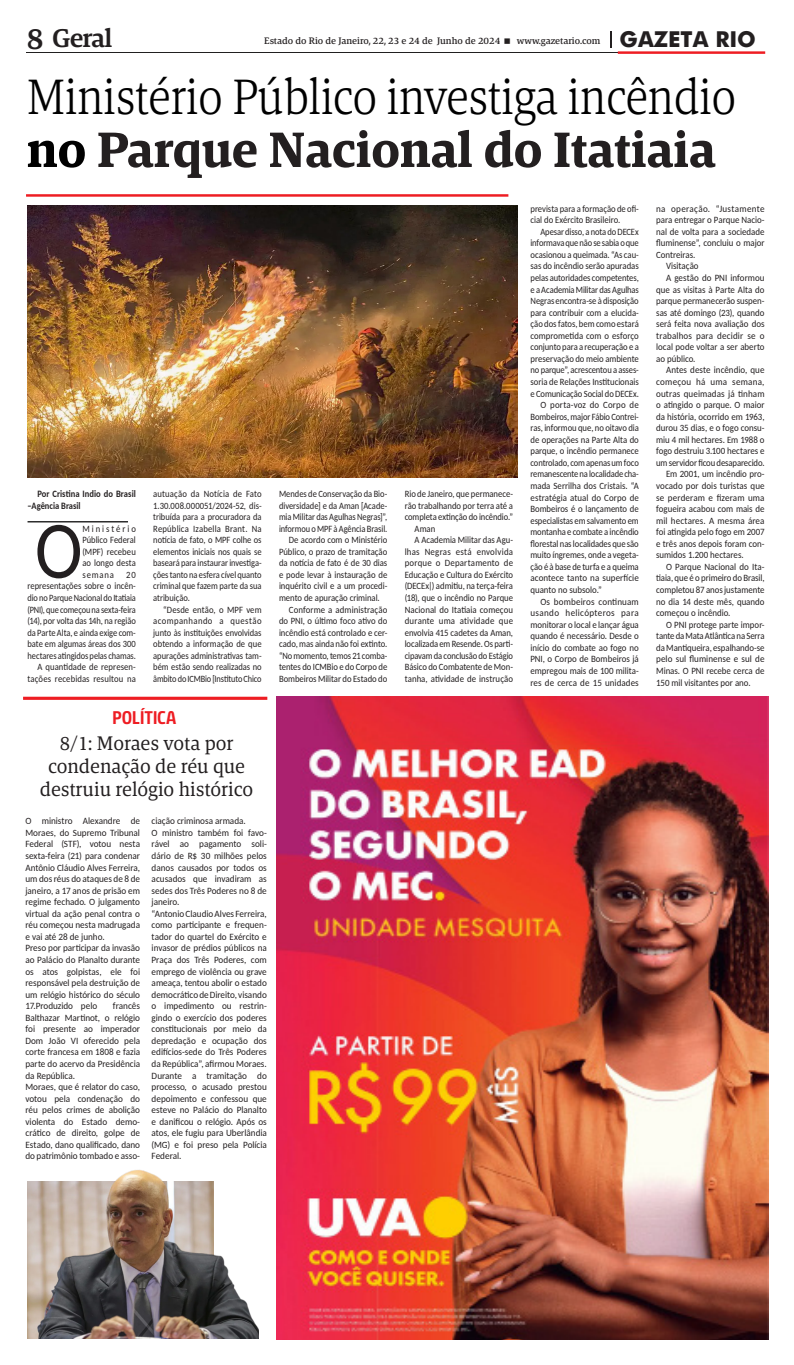
<style>
.page{position:relative;width:794px;height:1365px;background:#fff}
.page>*{position:absolute;margin:0;border:0;box-sizing:border-box;transform-origin:0 0}
.TEXTO_NORMAL_-_X{font:81.64px "Carlito";color:#231f20;scale:.88 1}
.Tit_-_Manchete_6_col_2_linhas{font:300 50.75px "Askan";letter-spacing:-.01em;color:#000;scale:.89 1}
.Tit_-_Manchete_6_col_2_linhas-2{font:700 50.75px "Askan";letter-spacing:-.01em;color:#231f20}
.t1{font:600 30.54px "Askan";color:#231f20}
.Tit_-_2_col_-_2_linhas{font:600 26.25px "Askan";letter-spacing:-.03em;color:#231f20}
.t2{font:700 21.88px "Futura";color:#231f20}
.Tit_-_4_col_-_2_linhas{font:20.12px/22.8px "Askan";color:#231f20;text-align:center;scale:.96 1}
.TEXTO_NORMAL{font:700 18.38px "Bunday Clean";letter-spacing:-.015em;color:#ee1d23}
.TEXTO_NORMAL_-_X-2{font:9.62px/11.5px "Carlito";color:#231f20;text-align:justify;scale:.9 1}
.TEXTO_NORMAL_-_X-3{font:9.62px/11.5px "Carlito";color:#231f20;text-align:justify;scale:.92 1}
.TEXTO_NORMAL-2{font:9.62px/11.5px "Carlito";color:#231f20;text-align:justify;scale:.95 1}
.TEXTO_NORMAL_-_X-4{font:9.62px/11.5px "Carlito";color:#231f20;scale:.95 1}
.TEXTO_NORMAL_-_X-5{font:9.62px/11.5px "Carlito";color:#231f20;text-align:justify;scale:.93 1}
.TEXTO_NORMAL_-_X-6{font:9.62px/11.5px "Carlito";color:#231f20;text-align:justify;scale:.88 1}
.TEXTO_NORMAL_-_X-7{font:9.62px/11.5px "Carlito";color:#231f20;text-align:justify;scale:.94 1}
.TEXTO_NORMAL_-_X-8{font:9.62px/11.5px "Carlito";color:#231f20;text-align:justify;scale:.91 1}
.t3{font:500 9.62px "Askan";color:#231f20}
.TEXTO_NORMAL_-_X-9{font:9.62px/11.5px "Carlito";color:#231f20;scale:.89 1}
.TEXTO_NORMAL_-_X-10{font:700 9.62px/11.5px "Carlito";color:#231f20;scale:.89 1}
.s1{color:#000}
</style>
<div class="page">
<hr style="left:26px;top:53px;width:735px;height:1px;background:#212020">
<hr style="left:618px;top:51px;width:147px;height:3px;background:#ee1d23">
<svg style="left:610px;top:31px;width:1px;height:16px"></svg>
<img style="left:28px;top:1181px;width:12px;height:157px">
<hr style="left:23px;top:696px;width:244px;height:3px;background:#ee1d23">
<hr style="left:26px;top:194px;width:482px;height:3px;background:#ee1d23">
<hr style="left:28px;top:521px;width:100px;height:1px;background:#000">
<img style="left:276px;top:696px;width:492px;height:643px">
<img style="left:28px;top:206px;width:489px;height:271px">
<img style="left:40px;top:1169px;width:219px;height:169px">
<p class="Tit_-_2_col_-_2_linhas" style="left:52px;top:22px;width:62px">Geral</p>
<h3 class="t1" style="left:26px;top:20px;width:20px">8</h3>
<p class="t3" style="left:264px;top:34px;width:238px">Estado do Rio de Janeiro, 22, 23 e 24 de Junho de 2024</p>
<p class="t3" style="left:517px;top:34px;width:85px">www.gazetario.com</p>
<h3 class="t2" style="left:619px;top:23px;width:138px">GAZETA RIO</h3>
<p class="Tit_-_Manchete_6_col_2_linhas" style="left:27px;top:66px;width:799px">Ministério Público investiga incêndio</p>
<p class="Tit_-_Manchete_6_col_2_linhas-2" style="left:27px;top:118px;width:691px"><span class="s1">no</span> Parque Nacional do Itatiaia</p>
<p class="TEXTO_NORMAL_-_X-10" style="left:28px;top:487px;width:123px;text-indent:10px">Por Cristina Indio do Brasil –Agência Brasil</p>
<p class="TEXTO_NORMAL_-_X" style="left:35px;top:495px;width:56px">O</p>
<p class="TEXTO_NORMAL_-_X-2" style="left:82px;top:522px;width:61px">Ministério Público Federal (MPF) recebeu ao longo desta semana</p>
<p class="TEXTO_NORMAL_-_X-2" style="left:28px;top:568px;width:122px;text-indent:99px">20 representações sobre o incên&shy;dio no Parque Nacional do Itatiaia (PNI), que começou na sexta-feira (14), por volta das 14h, na região da Parte Alta, e ainda exige com&shy;bate em algumas áreas dos 300 hectares atingidos pelas chamas.</p>
<p class="TEXTO_NORMAL_-_X-2" style="left:28px;top:660px;width:122px;text-align:right">A quantidade de represen&shy;tações recebidas resultou na</p>
<p class="TEXTO_NORMAL_-_X-2" style="left:153px;top:487px;width:122px">autuação da Notícia de Fato 1.30.008.000051/2024-52, dis&shy;tribuída para a procuradora da República Izabella Brant. Na notícia de fato, o MPF colhe os elementos iniciais nos quais se baseará para instaurar investiga&shy;ções tanto na esfera cível quanto criminal que fazem parte da sua atribuição.</p>
<p class="TEXTO_NORMAL_-_X-2" style="left:153px;top:603px;width:122px;text-indent:10px">“Desde então, o MPF vem acompanhando a questão junto às instituições envolvidas obtendo a informação de que apurações administrativas tam&shy;bém estão sendo realizadas no âmbito do ICMBio [Instituto Chico</p>
<p class="TEXTO_NORMAL" style="left:112px;top:705px;width:66px">POLÍTICA</p>
<p class="Tit_-_4_col_-_2_linhas" style="left:40px;top:731px;width:224px">8/1: Moraes vota por condenação de réu que destruiu relógio histórico</p>
<p class="TEXTO_NORMAL-2" style="left:25px;top:814px;width:122px">O ministro Alexandre de Moraes, do Supremo Tribunal Federal (STF), votou nesta sexta-feira (21) para condenar Antônio Cláudio Alves Ferreira, um dos réus do ataques de 8 de janeiro, a 17 anos de prisão em regime fechado. O julgamento virtual da ação penal contra o réu começou nesta madrugada e vai até 28 de junho.</p>
<p class="TEXTO_NORMAL-2" style="left:25px;top:941px;width:122px">Preso por participar da invasão ao Palácio do Planalto durante os atos golpistas, ele foi responsável pela destruição de um relógio histórico do século 17.Produzido pelo</p>
<p class="TEXTO_NORMAL_-_X-4" style="left:152px;top:814px;width:123px">ciação criminosa armada.<br>O ministro também foi favo&shy;rável ao pagamento soli&shy;dário de R$ 30 milhões pelos danos causados por todos os acusados que invadiram as sedes dos Três Poderes no 8 de janeiro.<br>“Antonio Claudio Alves Ferreira, como participante e frequen&shy;tador do quartel do Exército e invasor de prédios públicos na<br>Praça dos Três Poderes, com emprego de violência ou grave ameaça, tentou abolir o estado democrático de Direito, visando o impedimento ou restrin&shy;gindo o exercício dos poderes constitucionais por meio da depredação e ocupação dos edifícios-sede do Três Poderes da República”, afirmou Moraes.<br>Durante a tramitação do processo, o acusado prestou depoimento e confessou que esteve no Palácio do Planalto e danificou o relógio. Após os atos, ele fugiu para Uberlândia (MG) e foi preso pela Polícia<br>Federal.</p>
<p class="TEXTO_NORMAL-2" style="left:25px;top:999px;width:122px;text-indent:87px">francês Balthazar Martinot, o relógio foi presente ao imperador Dom João VI oferecido pela corte francesa em 1808 e fazia parte do acervo da Presidência da República.</p>
<p class="TEXTO_NORMAL-2" style="left:25px;top:1080px;width:122px">Moraes, que é relator do caso, votou pela condenação do réu pelos crimes de abolição violenta do Estado demo&shy;crático de direito, golpe de Estado, dano qualificado, dano do patrimônio tombado e asso-</p>
<p class="TEXTO_NORMAL_-_X-6" style="left:279px;top:487px;width:125px">Mendes de Conservação da Bio&shy;diversidade] e da Aman [Acade&shy;mia Militar das Agulhas Negras]”, informou o MPF à Agência Brasil.</p>
<p class="TEXTO_NORMAL_-_X-2" style="left:279px;top:533px;width:122px;text-indent:10px">De acordo com o Ministério Público, o prazo de tramitação da notícia de fato é de 30 dias e pode levar à instauração de inquérito civil e a um procedi&shy;mento de apuração criminal.</p>
<p class="TEXTO_NORMAL_-_X-8" style="left:279px;top:603px;width:121px;text-indent:10px">Conforme a administração do PNI, o último foco ativo do incêndio está controlado e cer&shy;cado, mas ainda não foi extinto. “No momento, temos 21 comba&shy;tentes do ICMBio e do Corpo de Bombeiros Militar do Estado do</p>
<p class="TEXTO_NORMAL_-_X-2" style="left:405px;top:487px;width:122px">Rio de Janeiro, que permanece&shy;rão trabalhando por terra até a completa extinção do incêndio.”</p>
<p class="TEXTO_NORMAL_-_X-2" style="left:415px;top:522px;width:24px">Aman</p>
<p class="TEXTO_NORMAL_-_X-2" style="left:405px;top:533px;width:122px;text-indent:10px">A Academia Militar das Agu&shy;lhas Negras está envolvida porque o Departamento de Educação e Cultura do Exército (DECEx|) admitiu, na terça-feira (18), que o incêndio no Parque Nacional do Itatiaia começou durante uma atividade que envolvia 415 cadetes da Aman, localizada em Resende. Os parti&shy;cipavam da conclusão do Estágio Básico do Combatente de Mon&shy;tanha, atividade de instrução</p>
<p class="TEXTO_NORMAL_-_X-9" style="left:530px;top:202px;width:123px">prevista para a formação de ofi&shy;cial do Exército Brasileiro.</p>
<p class="TEXTO_NORMAL_-_X-6" style="left:530px;top:225px;width:125px;text-indent:10px">Apesar disso, a nota do DECEx informava que não se sabia o que ocasionou a queimada. “As cau&shy;sas do incêndio serão apuradas pelas autoridades competentes, e a Academia Militar das Agulhas Negras encontra-se à disposição para contribuir com a elucida&shy;ção dos fatos, bem como estará comprometida com o esforço conjunto para a recuperação e a preservação do meio ambiente no parque”, acrescentou a asses&shy;soria de Relações Institucionais e Comunicação Social do DECEx.</p>
<p class="TEXTO_NORMAL_-_X-3" style="left:530px;top:398px;width:119px;text-indent:10px">O porta-voz do Corpo de Bombeiros, major Fábio Contrei&shy;ras, informou que, no oitavo dia de operações na Parte Alta do parque, o incêndio permanece controlado, com apenas um foco remanescente na localidade cha&shy;mada Serrilha dos Cristais. “A estratégia atual do Corpo de Bombeiros é o lançamento de especialistas em salvamento em montanha e combate a incêndio florestal nas localidades que são muito íngremes, onde a vegeta&shy;ção é à base de turfa e a queima acontece tanto na superfície quanto no subsolo.”</p>
<p class="TEXTO_NORMAL_-_X-7" style="left:530px;top:595px;width:117px;text-indent:10px">Os bombeiros continuam usando helicópteros para monitorar o local e lançar água quando é necessário. Desde o início do combate ao fogo no PNI, o Corpo de Bombeiros já empregou mais de 100 milita&shy;res de cerca de 15 unidades</p>
<p class="TEXTO_NORMAL_-_X-7" style="left:656px;top:202px;width:117px">na operação. “Justamente para entregar o Parque Nacio&shy;nal de volta para a sociedade fluminense”, concluiu o major Contreiras.</p>
<p class="TEXTO_NORMAL_-_X-3" style="left:666px;top:260px;width:37px">Visitação</p>
<p class="TEXTO_NORMAL_-_X-5" style="left:656px;top:271px;width:118px;text-indent:10px">A gestão do PNI informou que as visitas à Parte Alta do parque permanecerão suspen&shy;sas até domingo (23), quando será feita nova avaliação dos trabalhos para decidir se o local pode voltar a ser aberto ao público.</p>
<p class="TEXTO_NORMAL_-_X-5" style="left:656px;top:364px;width:118px;text-indent:10px">Antes deste incêndio, que começou há uma semana, outras queimadas já tinham o atingido o parque. O maior da história, ocorrido em 1963, durou 35 dias, e o fogo consu&shy;miu 4 mil hectares. Em 1988 o fogo destruiu 3.100 hectares e um servidor ficou desaparecido.</p>
<p class="TEXTO_NORMAL_-_X-3" style="left:656px;top:468px;width:119px;text-indent:10px">Em 2001, um incêndio pro&shy;vocado por dois turistas que se perderam e fizeram uma fogueira acabou com mais de mil hectares. A mesma área foi atingida pelo fogo em 2007 e três anos depois foram con&shy;sumidos 1.200 hectares.</p>
<p class="TEXTO_NORMAL_-_X-5" style="left:656px;top:560px;width:118px;text-indent:10px">O Parque Nacional do Ita&shy;tiaia, que é o primeiro do Brasil, completou 87 anos justamente no dia 14 deste mês, quando começou o incêndio.</p>
<p class="TEXTO_NORMAL_-_X-3" style="left:656px;top:618px;width:119px;text-indent:10px">O PNI protege parte impor&shy;tante da Mata Atlântica na Serra da Mantiqueira, espalhando-se pelo sul fluminense e sul de Minas. O PNI recebe cerca de 150 mil visitantes por ano.</p>
</div>
